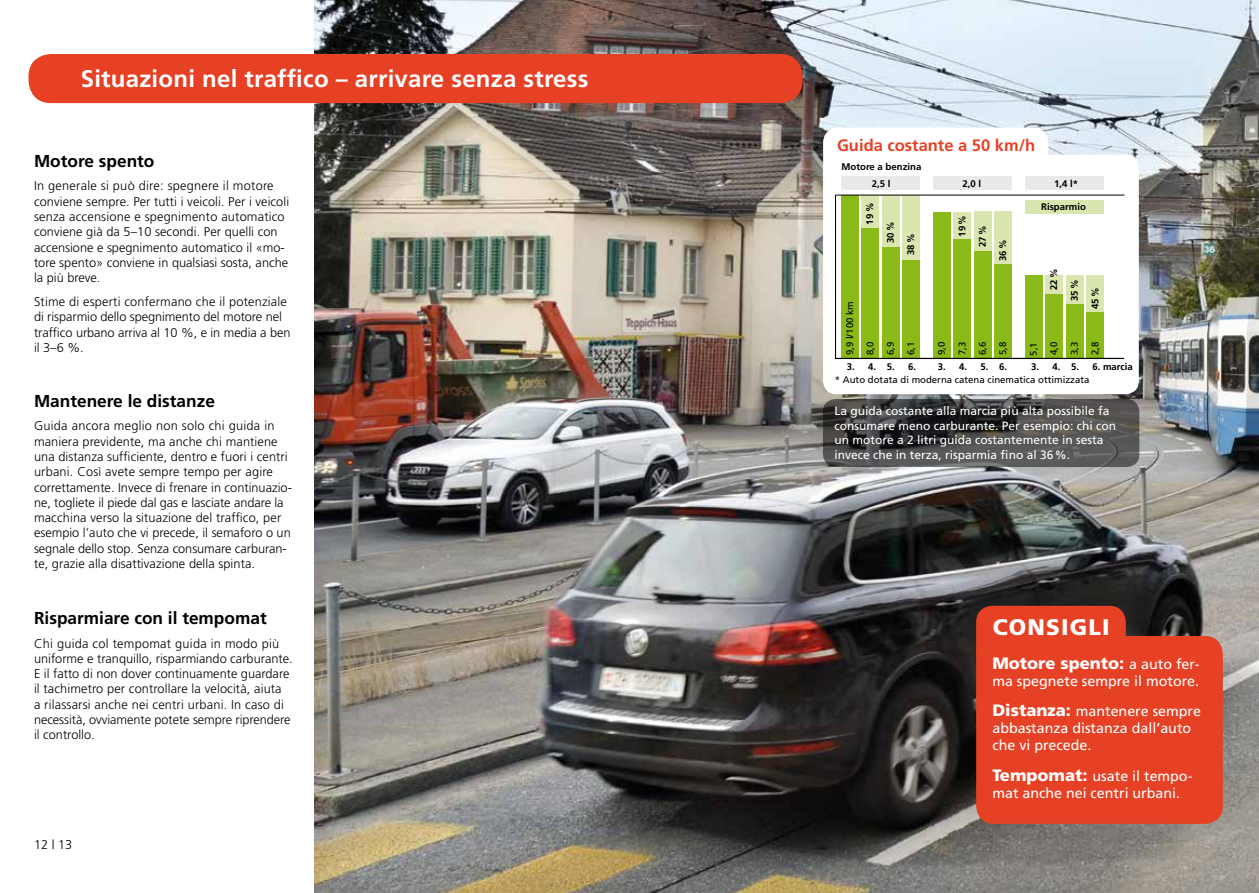
<style>
.page{position:relative;width:1259px;height:893px;background:#fff}
.page>*{position:absolute;margin:0;border:0;box-sizing:border-box;transform-origin:0 0}
.t1{font:700 24px "Frutiger";letter-spacing:.01em;color:#fff}
.t2{font:900 22.5px "Frutiger";letter-spacing:.05em;color:#fff}
.t3{font:700 17.25px "Frutiger";color:#000}
.t4{font:900 16.5px "Frutiger";color:#fff}
.t5{font:700 16.5px "Frutiger";color:#e64124}
.t6{font:14.25px/17.1px "Frutiger";color:#fff}
.t7{font:300 12.75px/15.3px "Frutiger";letter-spacing:.005em;color:#000}
.t8{font:12px/14.4px "Frutiger";color:#fff}
.t9{font:700 9.6px/20.4px "Frutiger";color:#000}
.t10{font:9.6px/20.4px "Frutiger";color:#000}
.s1{font-weight:400;font-size:14.25px}
.s2{font-weight:900;font-size:16.5px}
</style>
<div class="page">
<img style="left:315px;top:0;width:944px;height:893px">
<div style="left:28px;top:54px;width:774px;height:49px;background:#e64124;border-radius:23px"></div>
<div style="left:823px;top:155px;width:315px;height:239px;background:#fff;border-radius:13px"></div>
<div style="left:823px;top:128px;width:225px;height:59px;background:#fff;border-radius:15px"></div>
<div style="left:1025px;top:176px;width:78px;height:14px;background:#e9e9ea"></div>
<div style="left:933px;top:177px;width:78px;height:13px;background:#e9e9ea"></div>
<div style="left:841px;top:176px;width:79px;height:14px;background:#e9e9ea"></div>
<svg style="left:835px;top:194px;width:290px;height:165px"></svg>
<div style="left:1025px;top:200px;width:78px;height:14px;background:#dae6b0"></div>
<div style="left:862px;top:195px;width:17px;height:33px;background:#dae6b0"></div>
<div style="left:882px;top:195px;width:17px;height:51px;background:#dae6b0"></div>
<div style="left:902px;top:195px;width:17px;height:64px;background:#dae6b0"></div>
<hr style="left:835px;top:195px;width:289px;height:1px;background:#000">
<svg style="left:823px;top:399px;width:316px;height:68px;background:#474746"></svg>
<div style="left:976px;top:606px;width:149px;height:61px;background:#e64124;border-radius:16px"></div>
<div style="left:976px;top:636px;width:246px;height:188px;background:#e64124;border-radius:18px"></div>
<h1 class="t1" style="left:81px;top:64px;width:509px">Situazioni nel traffico – arrivare senza stress</h1>
<h3 class="t3" style="left:34px;top:150px;width:122px">Motore spento</h3>
<p class="t7" style="left:34px;top:178px;width:257px">In generale si può dire: spegnere il motore conviene sempre. Per tutti i veicoli. Per i veicoli senza accensione e spegnimento automatico conviene già da 5–10 secondi. Per quelli con accensione e spegnimento automatico il «mo&shy;tore spento» conviene in qualsiasi sosta, anche la più breve.</p>
<p class="t7" style="left:34px;top:294px;width:258px">Stime di esperti confermano che il potenziale di risparmio dello spegnimento del motore nel traffico urbano arriva al 10 %, e in media a ben il 3–6 %.</p>
<h3 class="t3" style="left:34px;top:390px;width:182px">Mantenere le distanze</h3>
<p class="t7" style="left:34px;top:418px;width:259px">Guida ancora meglio non solo chi guida in maniera previdente, ma anche chi mantiene una distanza sufficiente, dentro e fuori i centri urbani. Così avete sempre tempo per agire correttamente. Invece di frenare in continuazio&shy;ne, togliete il piede dal gas e lasciate andare la macchina verso la situazione del traffico, per esempio l’auto che vi precede, il semaforo o un segnale dello stop. Senza consumare carburan&shy;te, grazie alla disattivazione della spinta.</p>
<h3 class="t3" style="left:34px;top:608px;width:234px">Risparmiare con il tempomat</h3>
<p class="t7" style="left:34px;top:635px;width:260px">Chi guida col tempomat guida in modo più uniforme e tranquillo, risparmiando carburante.<br>E il fatto di non dover continuamente guardare il tachimetro per controllare la velocità, aiuta<br>a rilassarsi anche nei centri urbani. In caso di necessità, ovviamente potete sempre riprendere il controllo.</p>
<p class="t7" style="left:34px;top:837px;width:40px">12 | 13</p>
<p class="t5" style="left:837px;top:135px;width:200px">Guida costante a 50 km/h</p>
<p class="t9" style="left:841px;top:157px;width:81px">Motore a benzina</p>
<p class="t9" style="left:871px;top:173px;width:20px">2,5 l</p>
<p class="t9" style="left:962px;top:173px;width:20px">2,0 l</p>
<p class="t9" style="left:1054px;top:173px;width:26px">1,4 l*</p>
<p class="t9" style="left:859px;top:225px;width:23px;rotate:-90deg">19%</p>
<p class="t9" style="left:880px;top:243px;width:23px;rotate:-90deg">30%</p>
<p class="t9" style="left:1041px;top:196px;width:46px">Risparmio</p>
<p class="t9" style="left:951px;top:237px;width:23px;rotate:-90deg">19%</p>
<p class="t9" style="left:972px;top:247px;width:23px;rotate:-90deg">27%</p>
<p class="t9" style="left:900px;top:255px;width:23px;rotate:-90deg">38%</p>
<p class="t9" style="left:992px;top:261px;width:23px;rotate:-90deg">36%</p>
<p class="t10" style="left:839px;top:355px;width:55px;rotate:-90deg">9,9 l/100 km<br>8,0<br>6,9<br>6,1</p>
<p class="t9" style="left:1043px;top:301px;width:34px;text-indent:11px;rotate:-90deg">22%<br>35%</p>
<p class="t10" style="left:931px;top:355px;width:15px;rotate:-90deg">9,0<br>7,3</p>
<p class="t10" style="left:972px;top:355px;width:15px;rotate:-90deg">6,6<br>5,8</p>
<p class="t10" style="left:1023px;top:355px;width:15px;text-align:justify;rotate:-90deg">5,1<br>4,0<br>3,3</p>
<p class="t9" style="left:1084px;top:309px;width:23px;rotate:-90deg">45%</p>
<p class="t10" style="left:1084px;top:355px;width:15px;rotate:-90deg">2,8</p>
<p class="t9" style="left:847px;top:356px;width:50px">3. 4. 5.</p>
<p class="t9" style="left:908px;top:356px;width:39px">6. 3.</p>
<p class="t9" style="left:959px;top:356px;width:50px">4. 5. 6.</p>
<p class="t9" style="left:1031px;top:356px;width:50px">3. 4. 5.</p>
<p class="t9" style="left:1092px;top:356px;width:42px">6. marcia</p>
<p class="t10" style="left:835px;top:370px;width:256px">* Auto dotata di moderna catena cinematica ottimizzata</p>
<p class="t8" style="left:834px;top:404px;width:283px">La guida costante alla marcia più alta possibile fa consumare meno carburante. Per esempio: chi con un motore a 2 litri guida costantemente in sesta invece che in terza, risparmia fino al 36%.</p>
<h2 class="t2" style="left:992px;top:614px;width:118px">CONSIGLI</h2>
<p class="t4" style="left:992px;top:653px;width:209px">Motore spento: <span class="s1">a auto fer-</span></p>
<p class="t6" style="left:992px;top:665px;width:210px;line-height:30.5px">ma spegnete sempre il motore.<br><span class="s2">Distanza:</span> mantenere sempre</p>
<p class="t6" style="left:992px;top:720px;width:200px">abbastanza distanza dall’auto che vi precede.</p>
<p class="t6" style="left:992px;top:767px;width:201px"><span class="s2">Tempomat:</span> usate il tempo&shy;mat anche nei centri urbani.</p>
</div>
